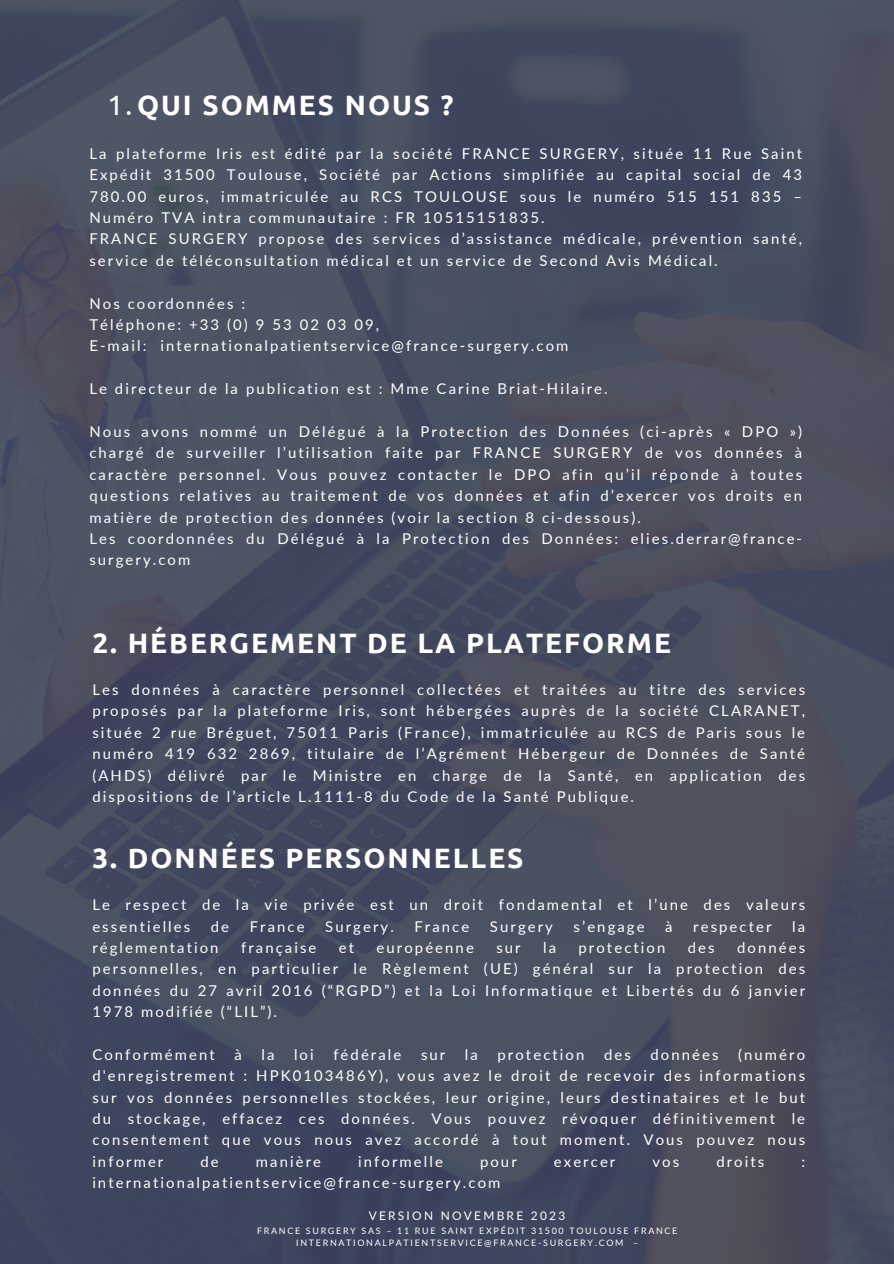
<style>
.page{position:relative;width:894px;height:1264px;background:#fff}
.page>*{position:absolute;margin:0;border:0;box-sizing:border-box;transform-origin:0 0}
.t1{font:700 28.05px "Ubuntu";letter-spacing:.07em;color:#fff}
.t2{font:14.85px/21.3px "Lato";letter-spacing:.14em;color:#fff}
.t3{font:11.85px "Lato";letter-spacing:.19em;color:#fff}
.t4{font:8.85px "Lato";letter-spacing:.19em;color:#fff}
.s1{font-weight:400}
</style>
<div class="page">
<img style="left:0;top:0;width:893px;height:1263px">
<p class="t1" style="left:107px;top:89px;width:347px"><span class="s1">1.</span>QUI SOMMES NOUS ?</p>
<h3 class="t2" style="left:89px;top:142px;width:714px">La plateforme Iris est édité par la société FRANCE SURGERY, située 11 Rue Saint Expédit 31500 Toulouse, Société par Actions simplifiée au capital social de 43<br>780.00 euros, immatriculée au RCS TOULOUSE sous le numéro 515 151 835 – Numéro TVA intra communautaire : FR 10515151835.<br>FRANCE SURGERY propose des services d’assistance médicale, prévention santé, service de téléconsultation médical et un service de Second Avis Médical.</h3>
<h3 class="t2" style="left:89px;top:292px;width:480px">Nos coordonnées :<br>Téléphone: +33 (0) 9 53 02 03 09,<br>E-mail: internationalpatientservice@france-surgery.com</h3>
<h3 class="t2" style="left:89px;top:378px;width:519px">Le directeur de la publication est : Mme Carine Briat-Hilaire.</h3>
<h3 class="t2" style="left:89px;top:420px;width:714px">Nous avons nommé un Délégué à la Protection des Données (ci-après « DPO ») chargé de surveiller l’utilisation faite par FRANCE SURGERY de vos données à caractère personnel. Vous pouvez contacter le DPO afin qu’il réponde à toutes questions relatives au traitement de vos données et afin d’exercer vos droits en matière de protection des données (voir la section 8 ci-dessous).<br>Les coordonnées du Délégué à la Protection des Données: elies.derrar@france&shy;surgery.com</h3>
<h1 class="t1" style="left:92px;top:627px;width:580px">2. HÉBERGEMENT DE LA PLATEFORME</h1>
<h3 class="t2" style="left:92px;top:678px;width:714px;text-align:justify">Les données à caractère personnel collectées et traitées au titre des services proposés par la plateforme Iris, sont hébergées auprès de la société CLARANET, située 2 rue Bréguet, 75011 Paris (France), immatriculée au RCS de Paris sous le numéro 419 632 2869, titulaire de l’Agrément Hébergeur de Données de Santé (AHDS) délivré par le Ministre en charge de la Santé, en application des dispositions de l’article L.1111-8 du Code de la Santé Publique.</h3>
<h1 class="t1" style="left:92px;top:842px;width:432px">3. DONNÉES PERSONNELLES</h1>
<h3 class="t2" style="left:92px;top:893px;width:714px">Le respect de la vie privée est un droit fondamental et l’une des valeurs essentielles</h3>
<h3 class="t2" style="left:211px;top:915px;width:20px">de</h3>
<h3 class="t2" style="left:250px;top:915px;width:56px">France</h3>
<h3 class="t2" style="left:325px;top:915px;width:70px">Surgery.</h3>
<h3 class="t2" style="left:414px;top:915px;width:56px">France</h3>
<h3 class="t2" style="left:490px;top:915px;width:64px">Surgery</h3>
<h3 class="t2" style="left:573px;top:915px;width:73px">s’engage</h3>
<h3 class="t2" style="left:665px;top:915px;width:9px">à</h3>
<h3 class="t2" style="left:693px;top:915px;width:80px">respecter</h3>
<h3 class="t2" style="left:792px;top:915px;width:14px">la</h3>
<h3 class="t2" style="left:92px;top:936px;width:128px">réglementation</h3>
<h3 class="t2" style="left:241px;top:936px;width:77px">française</h3>
<h3 class="t2" style="left:339px;top:936px;width:17px">et</h3>
<h3 class="t2" style="left:376px;top:936px;width:99px">européenne</h3>
<h3 class="t2" style="left:496px;top:936px;width:26px">sur</h3>
<h3 class="t2" style="left:543px;top:936px;width:14px">la</h3>
<h3 class="t2" style="left:578px;top:936px;width:88px">protection</h3>
<h3 class="t2" style="left:687px;top:936px;width:28px">des</h3>
<h3 class="t2" style="left:92px;top:936px;width:714px;text-align:justify;text-indent:644px">données personnelles, en particulier le Règlement (UE) général sur la protection des données du 27 avril 2016 (“RGPD”) et la Loi Informatique et Libertés du 6 janvier 1978 modifiée (“LIL”).</h3>
<h3 class="t2" style="left:92px;top:1043px;width:124px">Conformément</h3>
<h3 class="t2" style="left:234px;top:1043px;width:9px">à</h3>
<h3 class="t2" style="left:261px;top:1043px;width:14px">la</h3>
<h3 class="t2" style="left:294px;top:1043px;width:21px">loi</h3>
<h3 class="t2" style="left:333px;top:1043px;width:70px">fédérale</h3>
<h3 class="t2" style="left:421px;top:1043px;width:26px">sur</h3>
<h3 class="t2" style="left:465px;top:1043px;width:14px">la</h3>
<h3 class="t2" style="left:497px;top:1043px;width:88px">protection</h3>
<h3 class="t2" style="left:604px;top:1043px;width:28px">des</h3>
<h3 class="t2" style="left:650px;top:1043px;width:70px">données</h3>
<h3 class="t2" style="left:92px;top:1043px;width:714px;text-align:justify;text-indent:645px">(numéro d'enregistrement : HPK0103486Y), vous avez le droit de recevoir des informations sur vos données personnelles stockées, leur origine, leurs destinataires et le but du stockage, effacez ces données. Vous pouvez révoquer définitivement le consentement que vous nous avez accordé à tout moment. Vous pouvez nous informer</h3>
<h3 class="t2" style="left:200px;top:1150px;width:20px">de</h3>
<h3 class="t2" style="left:256px;top:1150px;width:67px">manière</h3>
<h3 class="t2" style="left:358px;top:1150px;width:86px">informelle</h3>
<h3 class="t2" style="left:480px;top:1150px;width:38px">pour</h3>
<h3 class="t2" style="left:553px;top:1150px;width:63px">exercer</h3>
<h3 class="t2" style="left:652px;top:1150px;width:28px">vos</h3>
<h3 class="t2" style="left:716px;top:1150px;width:49px">droits</h3>
<h3 class="t2" style="left:801px;top:1150px;width:5px">:</h3>
<h3 class="t2" style="left:92px;top:1171px;width:409px">internationalpatientservice@france-surgery.com</h3>
<p class="t3" style="left:368px;top:1208px;width:198px">VERSION NOVEMBRE 2023</p>
<p class="t4" style="left:257px;top:1224px;width:421px">FRANCE SURGERY SAS – 11 RUE SAINT EXPÉDIT 31500 TOULOUSE FRANCE</p>
<p class="t4" style="left:296px;top:1236px;width:343px">INTERNATIONALPATIENTSERVICE@FRANCE-SURGERY.COM –</p>
</div>
